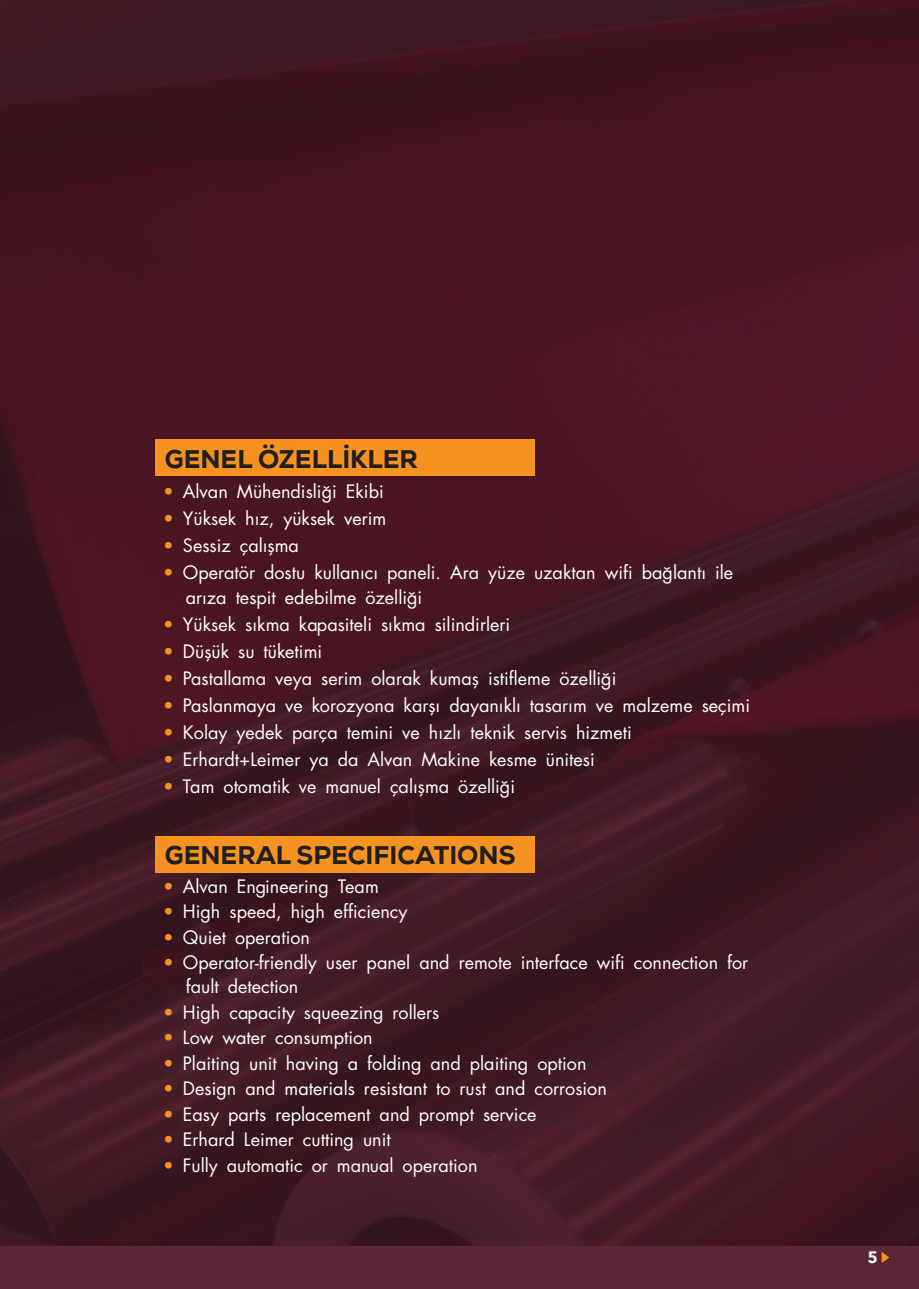
<style>
.page{position:relative;width:919px;height:1289px;background:#fff}
.page>*{position:absolute;margin:0;border:0;box-sizing:border-box;transform-origin:0 0}
.t1{font:800 25.5px "Nexa";color:#211e1e}
.t2{font:18px/25.5px "Futura Book Tr";color:#fff}
.t3{font:900 16.5px "Avenir";color:#fff}
.s1{color:#f69221}
</style>
<div class="page">
<img style="left:0;top:0;width:918px;height:1246px">
<div style="left:13px;top:1246px;width:905px;height:42px;background:#5b2636"></div>
<svg style="left:881px;top:1252px;width:8px;height:10px"></svg>
<div style="left:0;top:1246px;width:13px;height:42px;background:#5b2636"></div>
<div style="left:155px;top:440px;width:379px;height:36px;background:#f69221"></div>
<div style="left:155px;top:837px;width:379px;height:36px;background:#f69221"></div>
<h1 class="t1" style="left:165px;top:442px;width:255px">GENEL ÖZELLİKLER</h1>
<p class="t2" style="left:163px;top:478px;width:222px"><span class="s1">•</span> Alvan Mühendisliği Ekibi</p>
<p class="t2" style="left:163px;top:505px;width:224px"><span class="s1">•</span> Yüksek hız, yüksek verim</p>
<p class="t2" style="left:163px;top:532px;width:137px"><span class="s1">•</span> Sessiz çalışma</p>
<p class="t2" style="left:186px;top:559px;width:549px;text-indent:-22px"><span class="s1">•</span> Operatör dostu kullanıcı paneli. Ara yüze uzaktan wifi bağlantı ile arıza tespit edebilme özelliği</p>
<p class="t2" style="left:163px;top:611px;width:348px"><span class="s1">•</span> Yüksek sıkma kapasiteli sıkma silindirleri</p>
<p class="t2" style="left:163px;top:638px;width:160px"><span class="s1">•</span> Düşük su tüketimi</p>
<p class="t2" style="left:163px;top:665px;width:454px"><span class="s1">•</span> Pastallama veya serim olarak kumaş istifleme özelliği</p>
<p class="t2" style="left:163px;top:692px;width:588px"><span class="s1">•</span> Paslanmaya ve korozyona karşı dayanıklı tasarım ve malzeme seçimi</p>
<p class="t2" style="left:163px;top:719px;width:470px"><span class="s1">•</span> Kolay yedek parça temini ve hızlı teknik servis hizmeti</p>
<p class="t2" style="left:163px;top:746px;width:433px"><span class="s1">•</span> Erhardt+Leimer ya da Alvan Makine kesme ünitesi</p>
<p class="t2" style="left:163px;top:773px;width:353px"><span class="s1">•</span> Tam otomatik ve manuel çalışma özelliği</p>
<h1 class="t1" style="left:165px;top:838px;width:352px">GENERAL SPECIFICATIONS</h1>
<p class="t2" style="left:163px;top:872px;width:217px"><span class="s1">•</span> Alvan Engineering Team</p>
<p class="t2" style="left:163px;top:898px;width:246px"><span class="s1">•</span> High speed, high efficiency</p>
<p class="t2" style="left:163px;top:923px;width:148px"><span class="s1">•</span> Quiet operation</p>
<p class="t2" style="left:186px;top:950px;width:564px;line-height:24px;text-indent:-22px"><span class="s1">•</span> Operator-friendly user panel and remote interface wifi connection for fault detection</p>
<p class="t2" style="left:163px;top:998px;width:277px"><span class="s1">•</span> High capacity squeezing rollers</p>
<p class="t2" style="left:163px;top:1024px;width:211px"><span class="s1">•</span> Low water consumption</p>
<p class="t2" style="left:163px;top:1049px;width:425px"><span class="s1">•</span> Plaiting unit having a folding and plaiting option</p>
<p class="t2" style="left:163px;top:1075px;width:445px"><span class="s1">•</span> Design and materials resistant to rust and corrosion</p>
<p class="t2" style="left:163px;top:1100px;width:375px"><span class="s1">•</span> Easy parts replacement and prompt service</p>
<p class="t2" style="left:163px;top:1126px;width:229px"><span class="s1">•</span> Erhard Leimer cutting unit</p>
<p class="t2" style="left:163px;top:1152px;width:316px"><span class="s1">•</span> Fully automatic or manual operation</p>
<p class="t3" style="left:867px;top:1243px;width:11px">5</p>
</div>
